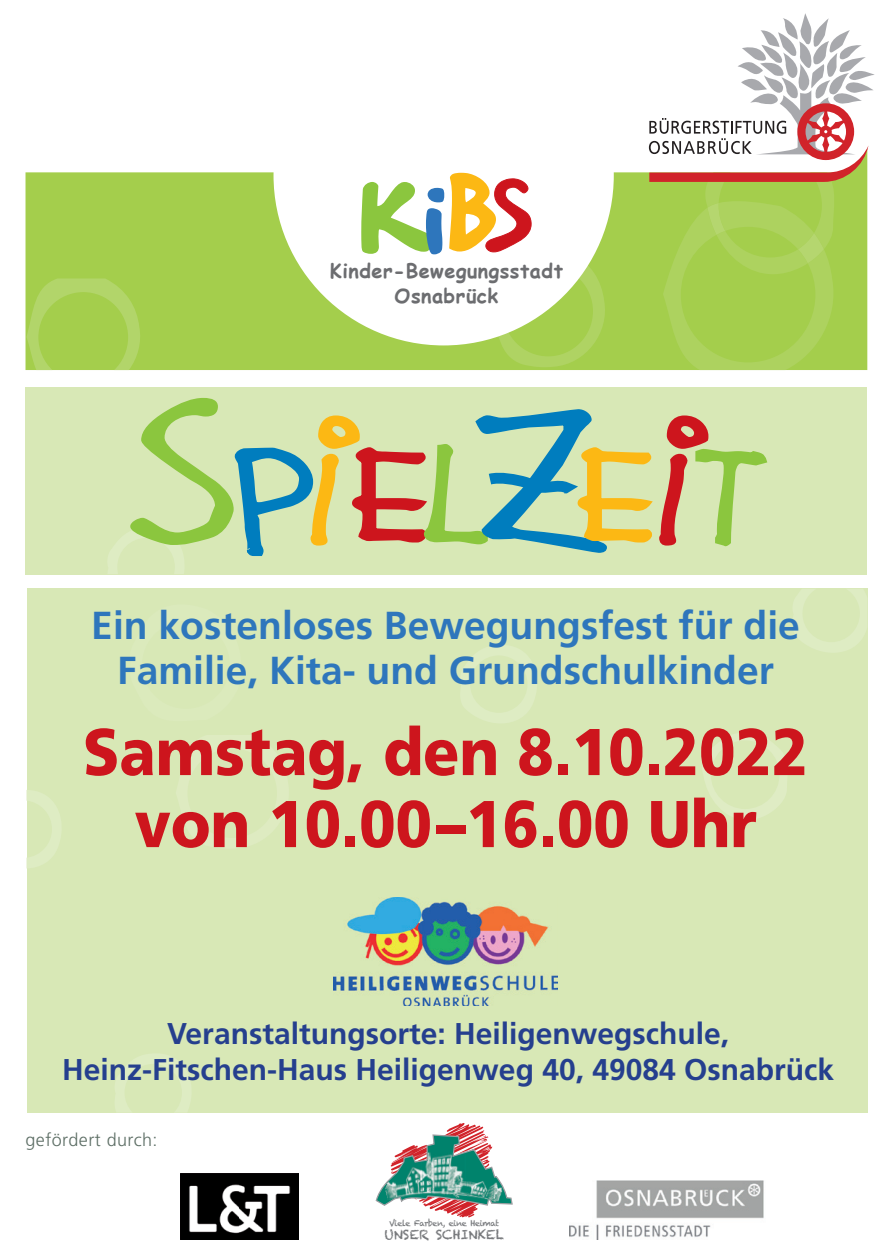
<style>
.page{position:relative;width:893px;height:1259px;background:#fff}
.page>*{position:absolute;margin:0;border:0;box-sizing:border-box;transform-origin:0 0}
.t1{font:900 66px/72px "Frutiger";color:#cd151d;text-align:center;scale:.9 1}
.t2{font:700 39px/45px "Frutiger";color:#2e76bc;text-align:center}
.t3{font:700 30px/36px "Frutiger";color:#253f8e;text-align:center}
.t4{font:700 19.8px/24.6px "Comic Sans MS";letter-spacing:.025em;color:#6c6d70;text-align:center}
.t5{font:300 18px "Frutiger LT";letter-spacing:.025em;color:#5d6e65}
.t6{font:12.9px "Chalkduster";color:#76787b}
.t7{font:8.1px "Chalkduster";letter-spacing:-.055em;color:#76787b}
</style>
<div class="page">
<div style="left:27px;top:588px;width:840px;height:524px;background:#d8e8b6"></div>
<svg style="left:460px;top:645px;width:77px;height:78px"></svg>
<svg style="left:702px;top:733px;width:85px;height:87px"></svg>
<svg style="left:176px;top:735px;width:112px;height:113px"></svg>
<svg style="left:115px;top:1054px;width:76px;height:58px"></svg>
<svg style="left:793px;top:589px;width:74px;height:63px"></svg>
<svg style="left:26px;top:790px;width:35px;height:78px"></svg>
<div style="left:26px;top:387px;width:841px;height:187px;background:#d8e8b6"></div>
<div style="left:26px;top:172px;width:623px;height:198px;background:#a4ce4c"></div>
<svg style="left:27px;top:278px;width:113px;height:92px;background:#a8d055"></svg>
<svg style="left:108px;top:398px;width:660px;height:176px"></svg>
<svg style="left:649px;top:13px;width:226px;height:357px"></svg>
<div style="left:274px;top:5px;width:340px;height:340px;background:#fff;border-radius:50%"></div>
<svg style="left:361px;top:172px;width:244px;height:195px"></svg>
<img style="left:333px;top:897px;width:225px;height:108px">
<svg style="left:376px;top:1123px;width:137px;height:94px"></svg>
<img style="left:180px;top:1173px;width:118px;height:66px">
<img style="left:570px;top:1180px;width:194px;height:59px">
<p class="t4" style="left:330px;top:258px;width:235px">Kinder-Bewegungsstadt<br>Osnabrück</p>
<h2 class="t2" style="left:91px;top:602px;width:710px">Ein kostenloses Bewegungsfest für die<br>Familie, Kita- und Grundschulkinder</h2>
<h1 class="t1" style="left:83px;top:715px;width:807px">Samstag, den 8.10.2022 von 10.00–16.00 Uhr</h1>
<p class="t3" style="left:62px;top:1015px;width:773px">Veranstaltungsorte: Heiligenwegschule,<br>Heinz-Fitschen-Haus Heiligenweg 40, 49084 Osnabrück</p>
<p class="t5" style="left:26px;top:1129px;width:134px">gefördert durch:</p>
<p class="t7" style="left:389px;top:1217px;width:112px">Viele Farben, eine Heimat</p>
<p class="t6" style="left:384px;top:1226px;width:121px">UNSER SCHINKEL</p>
</div>
